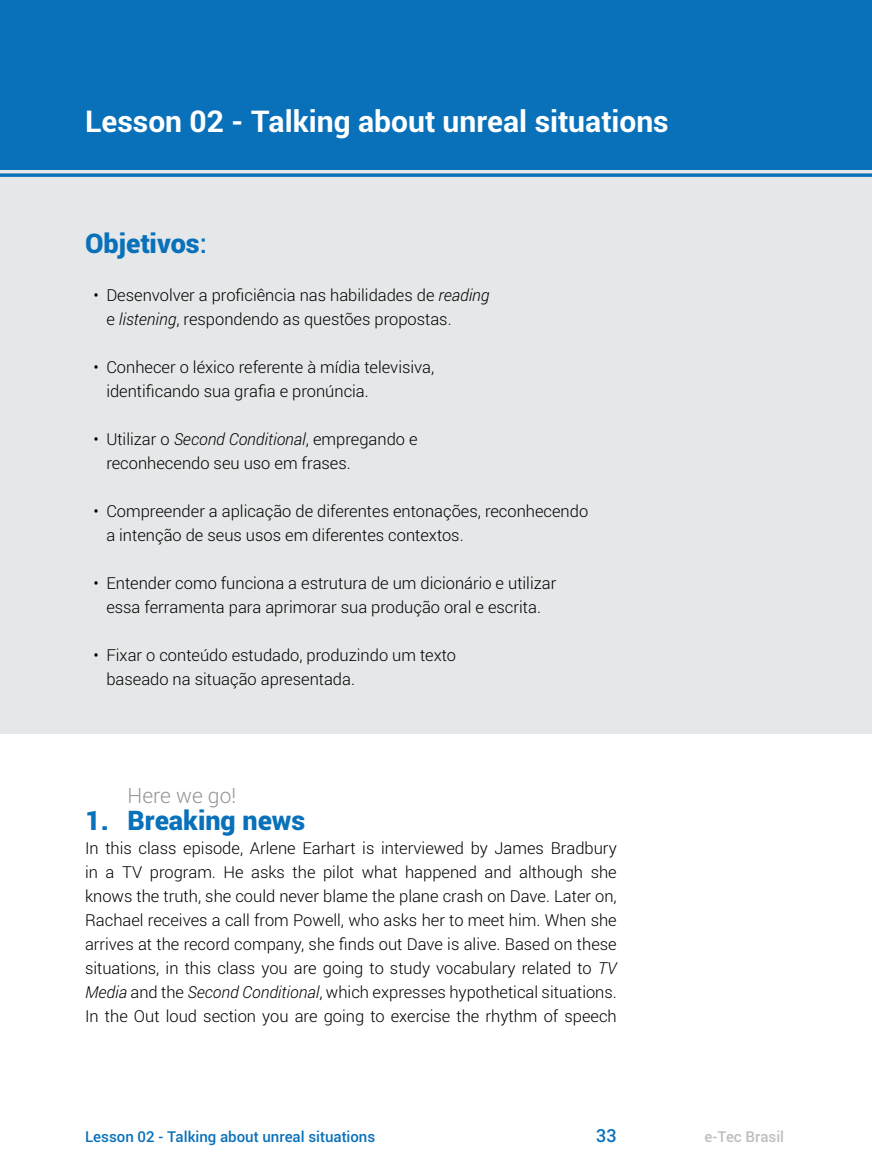
<style>
.page{position:relative;width:872px;height:1170px;background:#fff}
.page>*{position:absolute;margin:0;border:0;box-sizing:border-box;transform-origin:0 0}
.t1{font:700 30px "Roboto";color:#fff}
.t2{font:900 27px "Roboto";color:#0971ba}
.t3{font:300 21px "Roboto";color:#939598}
.t4{font:500 18px "Roboto";color:#0971ba}
.t5{font:300 16.5px/24px "Roboto";color:#000}
.t6{font:500 15px "Roboto";color:#0971ba}
.t7{font:500 15px "Roboto";color:#bcbec0}
.s1{font-weight:500}
.s2{font-style:italic}
</style>
<div class="page">
<div style="left:0;top:149px;width:872px;height:584px;background:#e6e7e8"></div>
<div style="left:0;top:0;width:872px;height:170px;background:#0971ba"></div>
<hr style="left:0;top:174px;width:872px;height:3px;background:#0971ba">
<h1 class="t1" style="left:85px;top:101px;width:585px">Lesson 02 - Talking about unreal situations</h1>
<h2 class="t2" style="left:85px;top:224px;width:123px">Objetivos<span class="s1">:</span></h2>
<p class="t5" style="left:106px;top:283px;width:385px;text-indent:-13px">• Desenvolver a proficiência nas habilidades de <span class="s2">reading </span>e <span class="s2">listening</span>, respondendo as questões propostas.</p>
<p class="t5" style="left:106px;top:355px;width:329px;text-indent:-13px">• Conhecer o léxico referente à mídia televisiva, identificando sua grafia e pronúncia.</p>
<p class="t5" style="left:106px;top:427px;width:313px;text-indent:-13px">• Utilizar o <span class="s2">Second Conditional</span>, empregando e reconhecendo seu uso em frases.</p>
<p class="t5" style="left:106px;top:499px;width:483px;text-indent:-13px">• Compreender a aplicação de diferentes entonações, reconhecendo a intenção de seus usos em diferentes contextos.</p>
<p class="t5" style="left:94px;top:571px;width:464px;text-align:center">• Entender como funciona a estrutura de um dicionário e utilizar essa ferramenta para aprimorar sua produção oral e escrita.</p>
<p class="t5" style="left:106px;top:643px;width:351px;text-indent:-13px">• Fixar o conteúdo estudado, produzindo um texto baseado na situação apresentada.</p>
<p class="t3" style="left:128px;top:780px;width:110px">Here we go!</p>
<h2 class="t2" style="left:85px;top:800px;width:222px">1. Breaking news</h2>
<p class="t5" style="left:85px;top:835px;width:533px;text-align:justify">In this class episode, Arlene Earhart is interviewed by James Bradbury in a TV program. He asks the pilot what happened and although she knows the truth, she could never blame the plane crash on Dave. Later on, Rachael receives a call from Powell, who asks her to meet him. When she arrives at the record company, she finds out Dave is alive. Based on these situations, in this class you are going to study vocabulary related to <span class="s2">TV Media</span> and the <span class="s2">Second Conditional</span>, which expresses hypothetical situations.<br>In the Out loud section you are going to exercise the rhythm of speech</p>
<p class="t6" style="left:85px;top:1125px;width:292px">Lesson 02 - Talking about unreal situations</p>
<p class="t4" style="left:596px;top:1122px;width:22px">33</p>
<p class="t7" style="left:704px;top:1125px;width:81px">e-Tec Brasil</p>
</div>
